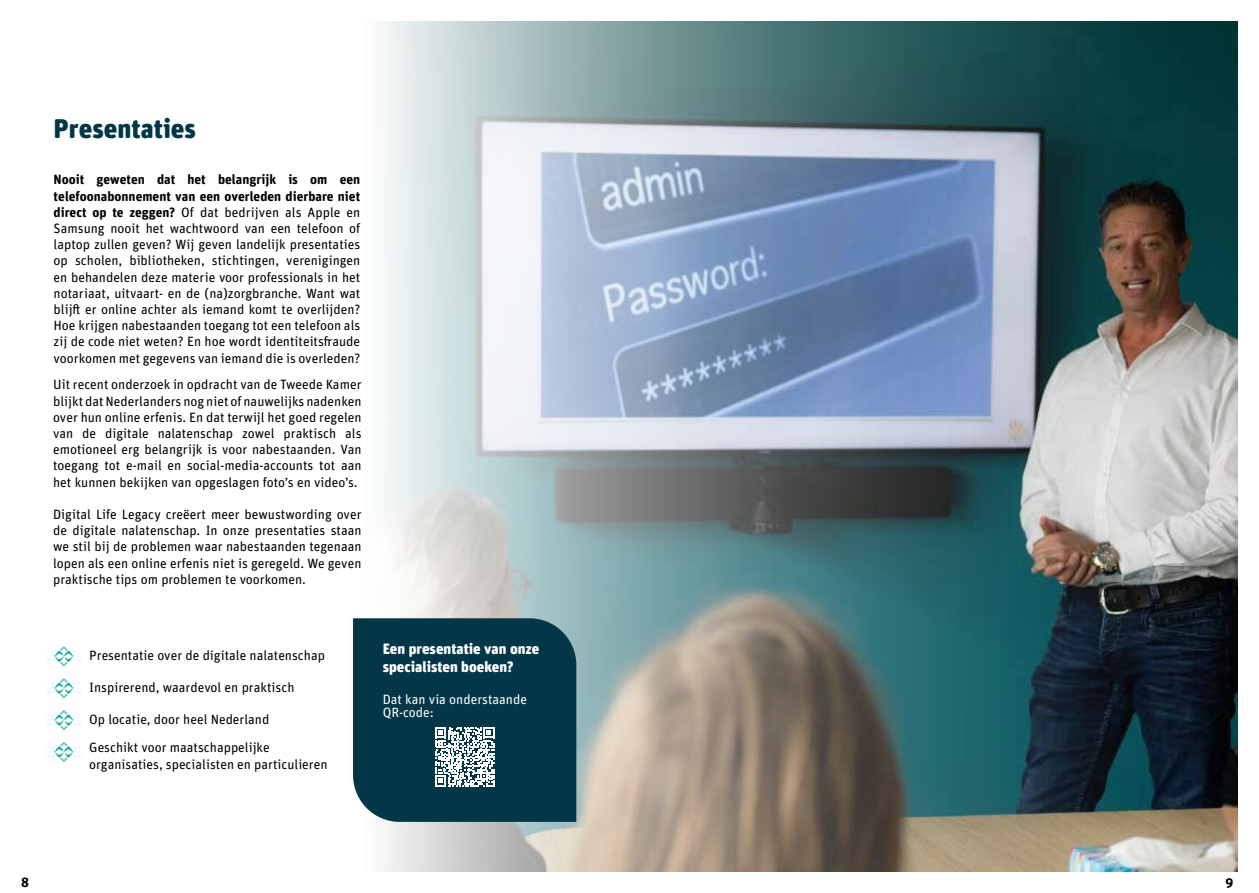
<style>
.page{position:relative;width:1259px;height:893px;background:#fff}
.page>*{position:absolute;margin:0;border:0;box-sizing:border-box;transform-origin:0 0}
.t1{font:900 27px "Unit Rounded Pro";color:#033747}
.t2{font:900 15px/18px "Unit Rounded Pro";color:#fff}
.t3{font:13.5px/16.2px "Unit Rounded Pro";color:#000;text-align:justify}
.t4{font:13.5px/13.5px "Unit Rounded Pro";color:#fff}
.t5{font:700 13.5px "Unit Rounded Pro";color:#000}
.s1{font-weight:700}
</style>
<div class="page">
<img style="left:383px;top:21px;width:854px;height:851px">
<svg style="left:54px;top:646px;width:20px;height:21px"></svg>
<svg style="left:54px;top:678px;width:20px;height:20px"></svg>
<svg style="left:54px;top:710px;width:20px;height:20px"></svg>
<svg style="left:54px;top:742px;width:20px;height:20px"></svg>
<div style="left:353px;top:618px;width:223px;height:204px;background:#033747"></div>
<svg style="left:435px;top:727px;width:59px;height:59px"></svg>
<h1 class="t1" style="left:54px;top:109px;width:144px">Presentaties</h1>
<p class="t3" style="left:54px;top:171px;width:308px"><span class="s1">Nooit geweten dat het belangrijk is om een telefoonabonnement van een overleden dierbare niet direct op te zeggen?</span> Of dat bedrijven als Apple en Samsung nooit het wachtwoord van een telefoon of laptop zullen geven? Wij geven landelijk presentaties op scholen, bibliotheken, stichtingen, verenigingen en behandelen deze materie voor professionals in het notariaat, uitvaart- en de (na)zorgbranche. Want wat blijft er online achter als iemand komt te overlijden?<br>Hoe krijgen nabestaanden toegang tot een telefoon als zij de code niet weten? En hoe wordt identiteitsfraude voorkomen met gegevens van iemand die is overleden?</p>
<p class="t3" style="left:53px;top:376px;width:310px">Uit recent onderzoek in opdracht van de Tweede Kamer blijkt dat Nederlanders nog niet of nauwelijks nadenken over hun online erfenis. En dat terwijl het goed regelen van de digitale nalatenschap zowel praktisch als emotioneel erg belangrijk is voor nabestaanden. Van toegang tot e-mail en social-media-accounts tot aan het kunnen bekijken van opgeslagen foto’s en video’s.</p>
<p class="t3" style="left:53px;top:506px;width:310px">Digital Life Legacy creëert meer bewustwording over de digitale nalatenschap. In onze presentaties staan we stil bij de problemen waar nabestaanden tegenaan lopen als een online erfenis niet is geregeld. We geven praktische tips om problemen te voorkomen.</p>
<p class="t3" style="left:89px;top:647px;width:237px">Presentatie over de digitale nalatenschap</p>
<p class="t3" style="left:89px;top:679px;width:207px">Inspirerend, waardevol en praktisch</p>
<p class="t3" style="left:89px;top:705px;width:182px;line-height:28.2px">Op locatie, door heel Nederland<br>Geschikt voor maatschappelijke</p>
<p class="t3" style="left:89px;top:755px;width:240px">organisaties, specialisten en particulieren</p>
<p class="t2" style="left:383px;top:639px;width:158px">Een presentatie van onze specialisten boeken?</p>
<p class="t4" style="left:383px;top:691px;width:146px">Dat kan via onderstaande<br>QR-code:</p>
<p class="t5" style="left:21px;top:872px;width:9px">8</p>
<p class="t5" style="left:1225px;top:872px;width:9px">9</p>
</div>
